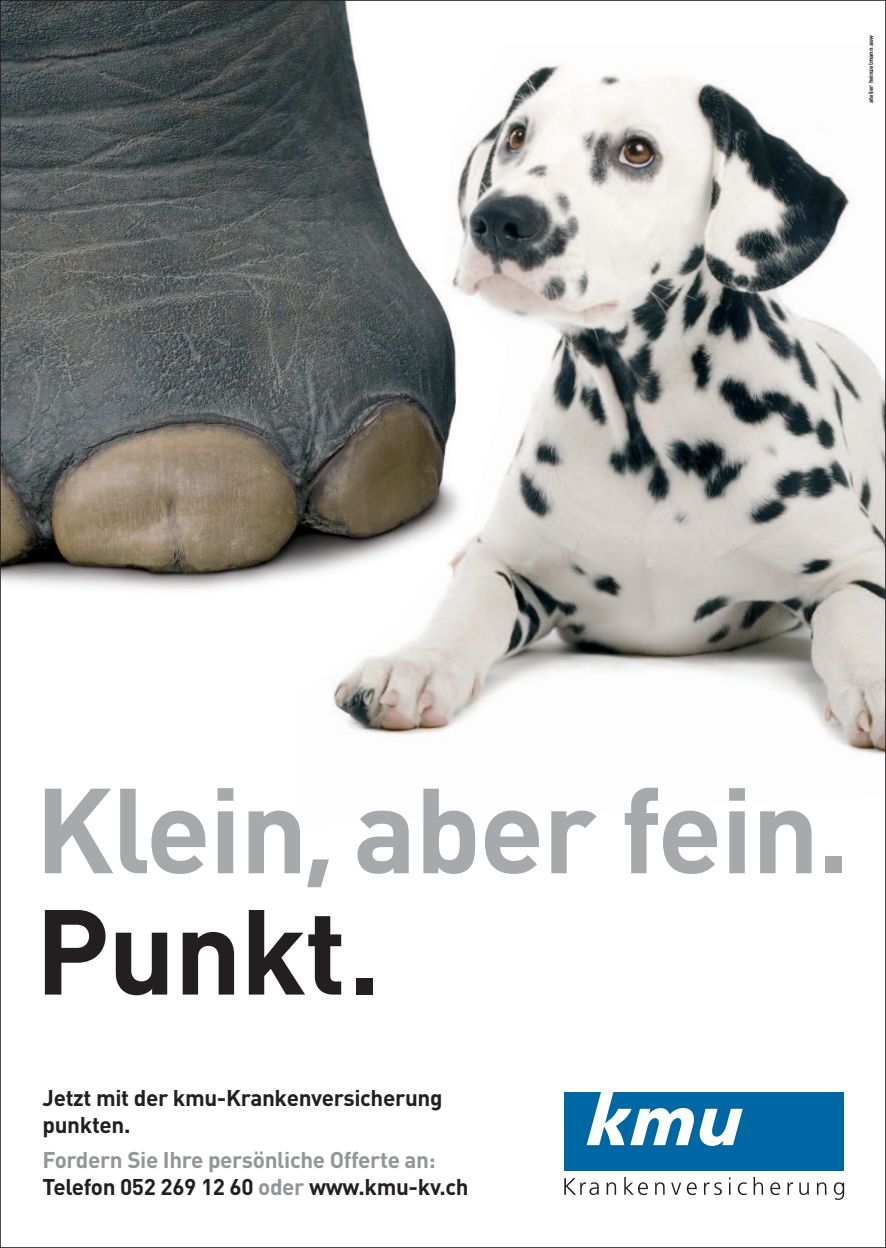
<style>
.page{position:relative;width:886px;height:1248px;background:#fff}
.page>*{position:absolute;margin:0;border:0;box-sizing:border-box;transform-origin:0 0}
.t1{font:700 118.75px/121.2px "DIN";letter-spacing:-.015em;color:#a8a9ad}
.t2{font:700 22.5px/27px "DIN";letter-spacing:-.015em;color:#939598}
.t3{font:700 22.5px/27px "DIN";letter-spacing:-.015em;color:#231f20}
.t4{font:700 6.25px "DIN";letter-spacing:-.015em;color:#231f20}
.s1{font-family:"Segoe";font-size:112.5px}
.s2{font-size:112.5px}
.s3{color:#231f20}
.s4{font-size:112.5px;color:#231f20}
</style>
<div class="page">
<img style="left:2px;top:2px;width:351px;height:588px">
<img style="left:302px;top:45px;width:582px;height:711px">
<div style="left:564px;top:1092px;width:280px;height:78px;background:#0067a5"></div>
<svg style="left:564px;top:1178px;width:35px;height:16px"></svg>
<svg style="left:606px;top:1182px;width:10px;height:12px"></svg>
<svg style="left:624px;top:1176px;width:24px;height:18px"></svg>
<svg style="left:655px;top:1182px;width:10px;height:12px"></svg>
<svg style="left:671px;top:1182px;width:10px;height:12px"></svg>
<svg style="left:687px;top:1182px;width:10px;height:12px"></svg>
<svg style="left:704px;top:1182px;width:18px;height:12px"></svg>
<svg style="left:729px;top:1177px;width:1px;height:17px"></svg>
<svg style="left:738px;top:1182px;width:9px;height:12px"></svg>
<svg style="left:753px;top:1176px;width:10px;height:18px"></svg>
<svg style="left:770px;top:1182px;width:10px;height:12px"></svg>
<svg style="left:787px;top:1182px;width:6px;height:12px"></svg>
<svg style="left:799px;top:1182px;width:10px;height:12px"></svg>
<svg style="left:817px;top:1182px;width:9px;height:12px"></svg>
<svg style="left:834px;top:1182px;width:10px;height:17px"></svg>
<svg style="left:587px;top:1092px;width:156px;height:54px"></svg>
<p class="t4" style="left:867px;top:103px;width:69px;rotate:-90deg">atelier heinzelmann asw</p>
<h1 class="t1" style="left:35px;top:771px;width:816px">Klein<span class="s1">,</span> aber fein<span class="s2">.<br></span><span class="s3">Punkt</span><span class="s4">.</span></h1>
<p class="t3" style="left:43px;top:1084px;width:401px">Jetzt mit der kmu-Krankenversicherung punkten.</p>
<p class="t2" style="left:43px;top:1146px;width:428px">Fordern Sie Ihre persönliche Offerte an:<br><span class="s3">Telefon 052 269 12 60</span> oder <span class="s3">www.kmu-kv.ch</span></p>
</div>
